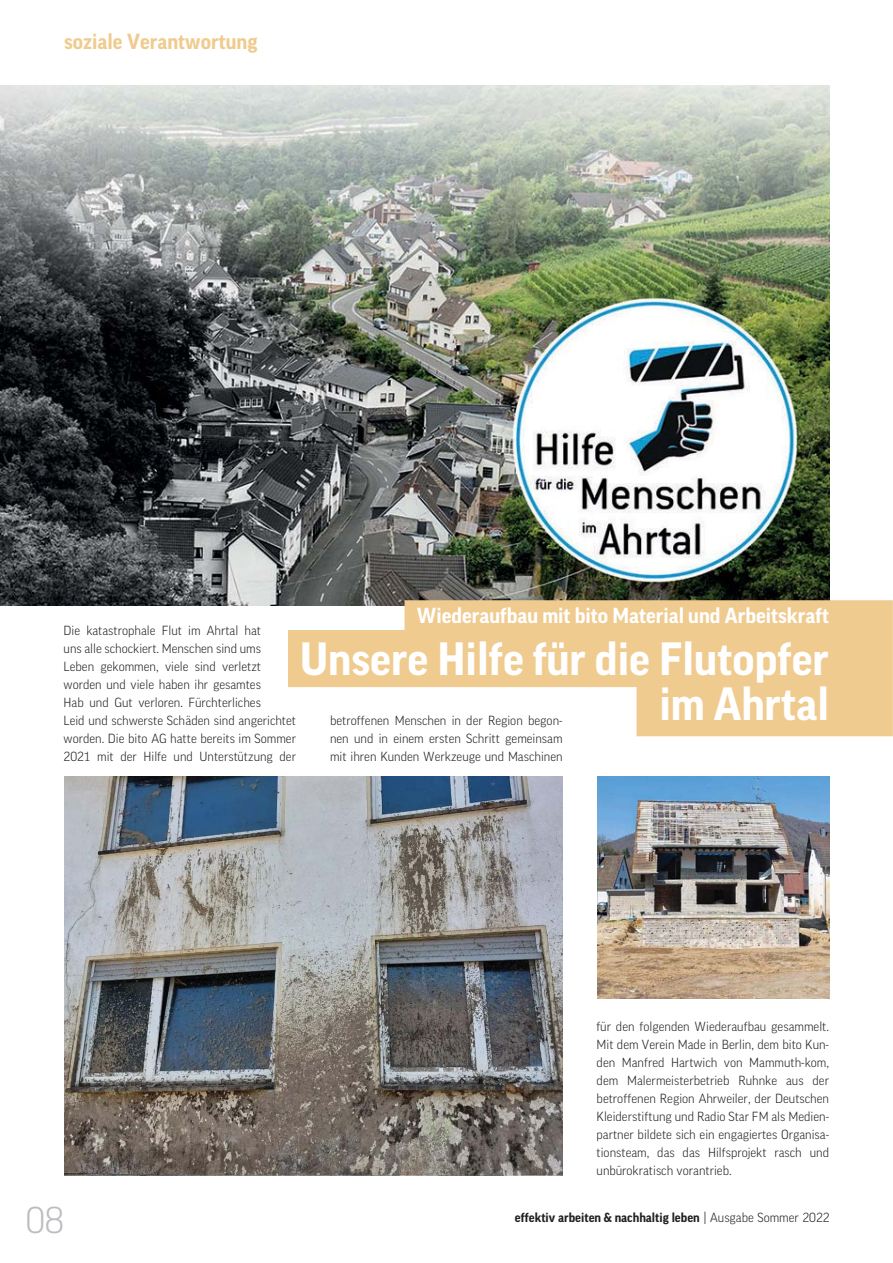
<style>
.page{position:relative;width:893px;height:1263px;background:#fff}
.page>*{position:absolute;margin:0;border:0;box-sizing:border-box;transform-origin:0 0}
.t1{font:700 45px/45px "FF Good Pro";color:#fff;text-align:right}
.t2{font:300 36px "FF Good Pro";color:#bbbdc0}
.t3{font:700 21px "FF Good Pro";color:#fff}
.t4{font:700 21px "FF Good Pro";color:#f0cb8f}
.t5{font:300 12.75px/18px "FF Good Pro";color:#231f20;text-align:justify}
.t6{font:700 12.75px "FF Good Pro";color:#231f20}
.s1{font-weight:300}
</style>
<div class="page">
<img style="left:64px;top:777px;width:498px;height:398px">
<img style="left:597px;top:777px;width:232px;height:222px">
<img style="left:0;top:85px;width:829px;height:520px">
<svg style="left:288px;top:600px;width:605px;height:136px;fill:#f0cb8f"></svg>
<h3 class="t4" style="left:64px;top:34px;width:195px">soziale Verantwortung</h3>
<h3 class="t3" style="left:417px;top:607px;width:414px">Wiederaufbau mit bito Material und Arbeitskraft</h3>
<h1 class="t1" style="left:300px;top:640px;width:530px">Unsere Hilfe für die Flutopfer im Ahrtal</h1>
<p class="t5" style="left:64px;top:623px;width:234px;text-align:left">Die katastrophale Flut im Ahrtal hat<br>uns alle schockiert. Menschen sind ums<br>Leben gekommen, viele sind verletzt worden und viele haben ihr gesamtes<br>Hab und Gut verloren. Fürchterliches<br>Leid und schwerste Schäden sind angerichtet worden. Die bito AG hatte bereits im Sommer 2021 mit der Hilfe und Unterstützung der</p>
<p class="t5" style="left:330px;top:712px;width:234px">betroffenen Menschen in der Region begon&shy;nen und in einem ersten Schritt gemeinsam mit ihren Kunden Werkzeuge und Maschinen</p>
<p class="t5" style="left:596px;top:1019px;width:234px">für den folgenden Wiederaufbau gesammelt.<br>Mit dem Verein Made in Berlin, dem bito Kun&shy;den Manfred Hartwich von Mammuth-kom, dem Malermeisterbetrieb Ruhnke aus der betroffenen Region Ahrweiler, der Deutschen Kleiderstiftung und Radio Star FM als Medien&shy;partner bildete sich ein engagiertes Organisa&shy;tionsteam, das das Hilfsprojekt rasch und unbürokratisch vorantrieb.</p>
<h2 class="t2" style="left:26px;top:1206px;width:40px">08</h2>
<p class="t6" style="left:515px;top:1213px;width:316px">effektiv arbeiten &amp; nachhaltig leben <span class="s1">| Ausgabe Sommer 2022</span></p>
</div>
